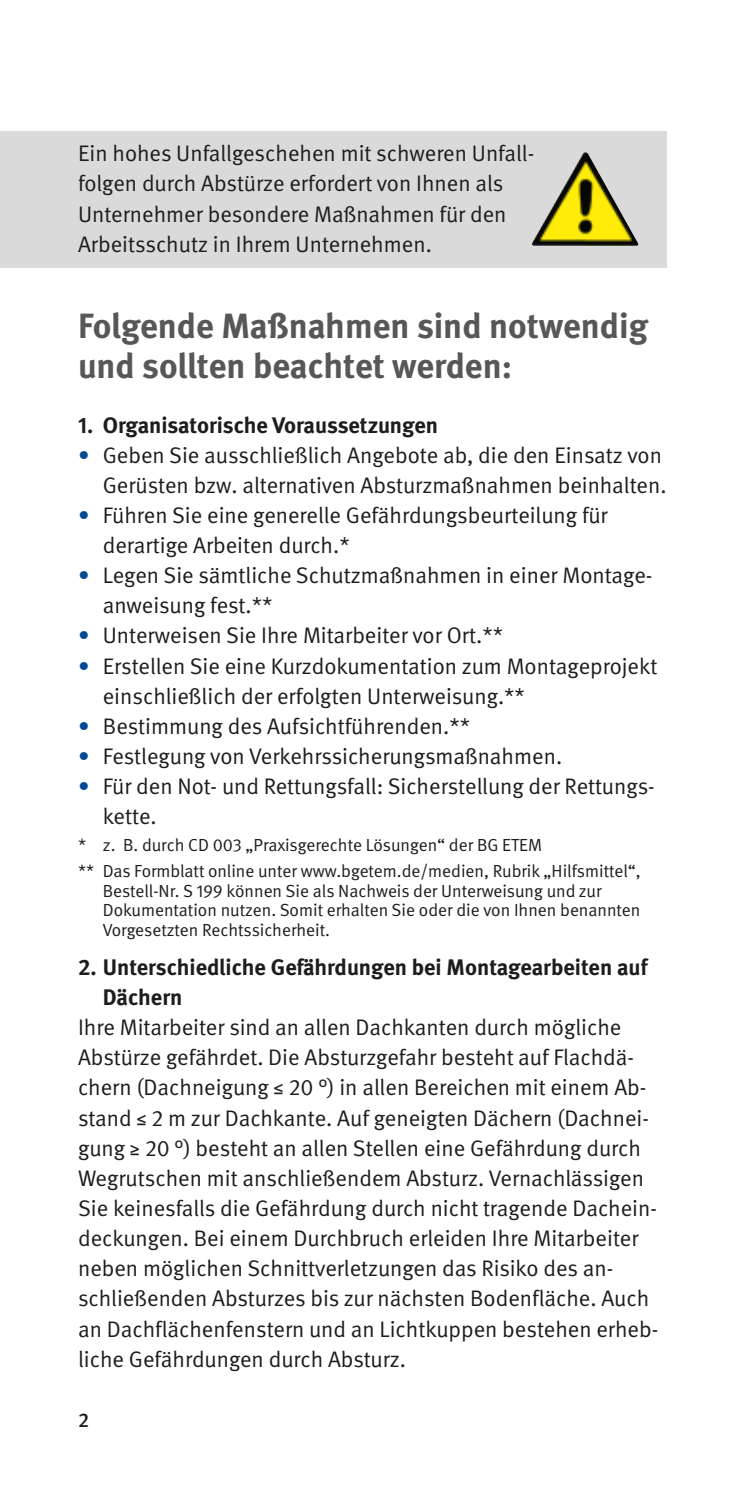
<style>
.page{position:relative;width:745px;height:1489px;background:#fff}
.page>*{position:absolute;margin:0;border:0;box-sizing:border-box;transform-origin:0 0}
.t1{font:700 35px/40px "DGUV Meta";color:#575756}
.t2{font:22.5px/30px "DGUV Meta";color:#1d1d1b}
.t3{font:700 22.5px/30px "DGUV Meta";color:#1d1d1b}
.t4{font:500 20px "DGUV Meta";color:#1d1d1b}
.t5{font:17.5px/19.5px "DGUV Meta";color:#1d1d1b}
.s1{color:#004993}
</style>
<div class="page">
<div style="left:0;top:131px;width:666px;height:136px;background:#dadada"></div>
<img style="left:532px;top:152px;width:106px;height:94px">
<p class="t2" style="left:78px;top:140px;width:457px">Ein hohes Unfallgeschehen mit schweren Unfall&shy;folgen durch Abstürze erfordert von Ihnen als Unternehmer besondere Maßnahmen für den Arbeitsschutz in Ihrem Unternehmen.</p>
<h1 class="t1" style="left:78px;top:309px;width:571px">Folgende Maßnahmen sind notwendig und sollten beachtet werden:</h1>
<p class="t3" style="left:78px;top:411px;width:361px">1. Organisatorische Voraussetzungen</p>
<p class="t2" style="left:78px;top:441px;width:589px;text-align:right"><span class="s1">•</span> Geben Sie ausschließlich Angebote ab, die den Einsatz von<br>Gerüsten bzw. alternativen Absturzmaßnahmen beinhalten.</p>
<p class="t2" style="left:103px;top:502px;width:506px;text-indent:-25px"><span class="s1">•</span> Führen Sie eine generelle Gefährdungsbeurteilung für derartige Arbeiten durch.*</p>
<p class="t2" style="left:103px;top:562px;width:551px;text-indent:-25px"><span class="s1">•</span> Legen Sie sämtliche Schutzmaßnahmen in einer Montage - anweisung fest.**</p>
<p class="t2" style="left:78px;top:622px;width:426px"><span class="s1">•</span> Unterweisen Sie Ihre Mitarbeiter vor Ort.**</p>
<p class="t2" style="left:103px;top:652px;width:555px;text-indent:-25px"><span class="s1">•</span> Erstellen Sie eine Kurzdokumentation zum Montageprojekt einschließlich der erfolgten Unterweisung.**</p>
<p class="t2" style="left:78px;top:712px;width:393px"><span class="s1">•</span> Bestimmung des Aufsichtführenden.**</p>
<p class="t2" style="left:78px;top:742px;width:485px"><span class="s1">•</span> Festlegung von Verkehrssicherungsmaßnahmen.</p>
<p class="t2" style="left:103px;top:773px;width:553px;text-indent:-25px"><span class="s1">•</span> Für den Not- und Rettungsfall: Sicherstellung der Rettungs&shy;kette.</p>
<p class="t5" style="left:78px;top:832px;width:564px;line-height:26.5px">* z. B. durch CD 003 „Praxisgerechte Lösungen“ der BG ETEM<br>** Das Formblatt online unter www.bgetem.de/medien, Rubrik „Hilfsmittel“,</p>
<p class="t5" style="left:103px;top:882px;width:539px">Bestell-Nr. S 199 können Sie als Nachweis der Unterweisung und zur<br>Dokumentation nutzen. Somit erhalten Sie oder die von Ihnen benannten<br>Vorgesetzten Rechtssicherheit.</p>
<p class="t3" style="left:103px;top:953px;width:546px;text-indent:-25px">2. Unterschiedliche Gefährdungen bei Montagearbeiten auf<br>Dächern</p>
<p class="t2" style="left:78px;top:1014px;width:581px">Ihre Mitarbeiter sind an allen Dachkanten durch mögliche Abstürze gefährdet. Die Absturzgefahr besteht auf Flachdä&shy;chern (Dachneigung ≤ 20 °) in allen Bereichen mit einem Ab&shy;stand ≤ 2 m zur Dachkante. Auf geneigten Dächern (Dachnei&shy;gung ≥ 20 °) besteht an allen Stellen eine Gefährdung durch Wegrutschen mit anschließendem Absturz. Vernachlässigen Sie keinesfalls die Gefährdung durch nicht tragende Dachein&shy;deckungen. Bei einem Durchbruch erleiden Ihre Mitarbeiter neben möglichen Schnitt verletzungen das Risiko des an&shy;schließenden Absturzes bis zur nächsten Bodenfläche. Auch an Dachflächenfenstern und an Lichtkuppen bestehen erheb&shy;liche Gefährdungen durch Absturz.</p>
<p class="t4" style="left:78px;top:1411px;width:13px">2</p>
</div>
